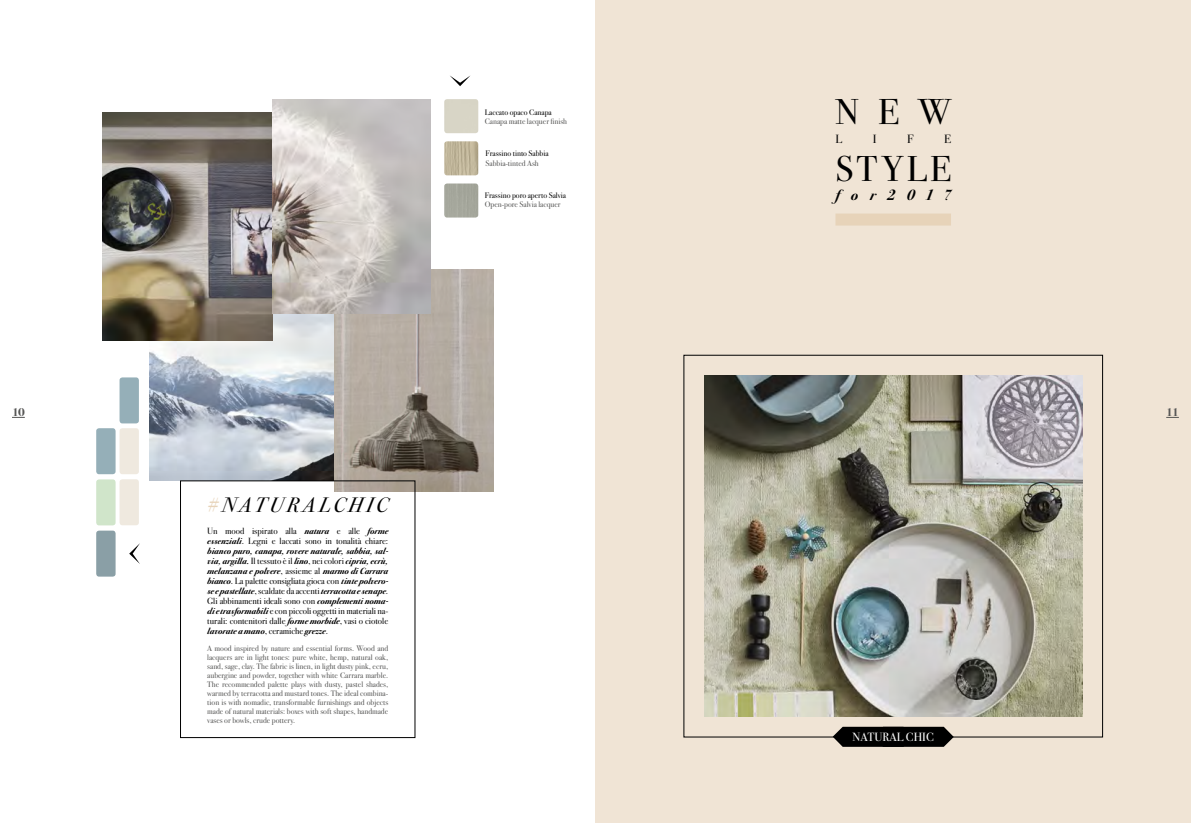
<style>
.page{position:relative;width:1191px;height:823px;background:#fff}
.page>*{position:absolute;margin:0;border:0;box-sizing:border-box;transform-origin:0 0}
.t1{font:36px "Bodoni Sev ITC";letter-spacing:.105em;color:#000}
.t2{font:italic 21px "Bodoni Sev ITC";letter-spacing:.155em;color:#000}
.t3{font:italic 700 15px "Bodoni Sev ITC";letter-spacing:.765em;color:#000}
.t4{font:12px "Bodoni Sev ITC";color:#fff}
.t5{font:12px "Bodoni Sev ITC";color:#000}
.t6{font:700 12px "Bodoni Sev ITC";color:#575756}
.t7{font:9px/10px "Bodoni Sev ITC";color:#000;text-align:justify}
.t8{font:8px/9px "Bodoni Sev ITC";color:#575756;text-align:justify}
.t9{font:8px "Bodoni Sev ITC";color:#000}
.s1{color:#e7d3b9}
.s2{font-weight:700;font-style:italic}
</style>
<div class="page">
<div style="left:595px;top:0;width:596px;height:822px;background:#f0e4d5"></div>
<img style="left:704px;top:375px;width:378px;height:341px">
<img style="left:149px;top:313px;width:185px;height:167px">
<svg style="left:832px;top:726px;width:121px;height:20px;background:#1b1918"></svg>
<img style="left:334px;top:269px;width:159px;height:222px">
<img style="left:102px;top:112px;width:170px;height:228px">
<div style="left:835px;top:213px;width:116px;height:12px;background:#e7d3b9"></div>
<div style="left:180px;top:480px;width:235px;height:257px;border:1px solid #000"></div>
<div style="left:96px;top:479px;width:20px;height:46px;background:#d0e5ca;border-radius:3px"></div>
<div style="left:120px;top:479px;width:19px;height:46px;background:#efe9df;border-radius:3px"></div>
<div style="left:120px;top:428px;width:19px;height:46px;background:#efe9df;border-radius:3px"></div>
<div style="left:96px;top:428px;width:20px;height:46px;background:#95afb8;border-radius:3px"></div>
<div style="left:120px;top:377px;width:19px;height:46px;background:#95afb8;border-radius:3px"></div>
<div style="left:96px;top:530px;width:20px;height:46px;background:#8a9fa6;border-radius:3px"></div>
<img style="left:444px;top:99px;width:34px;height:34px">
<img style="left:444px;top:141px;width:34px;height:34px">
<img style="left:444px;top:183px;width:34px;height:34px">
<svg style="left:450px;top:75px;width:20px;height:11px"></svg>
<svg style="left:129px;top:543px;width:11px;height:20px"></svg>
<img style="left:272px;top:99px;width:159px;height:214px">
<svg style="left:12px;top:417px;width:13px;height:1px"></svg>
<svg style="left:1166px;top:417px;width:12px;height:1px"></svg>
<p class="t9" style="left:485px;top:107px;width:69px">Laccato opaco Canapa</p>
<p class="t8" style="left:485px;top:116px;width:84px">Canapa matte lacquer finish</p>
<p class="t9" style="left:485px;top:149px;width:65px">Frassino tinto Sabbia</p>
<p class="t8" style="left:485px;top:158px;width:55px">Sabbia-tinted Ash</p>
<p class="t9" style="left:485px;top:190px;width:83px">Frassino poro aperto Salvia</p>
<p class="t8" style="left:485px;top:199px;width:77px">Open-pore Salvia lacquer</p>
<h1 class="t1" style="left:835px;top:90px;width:117px">NEW</h1>
<h3 class="t5" style="left:835px;top:132px;width:8px">L</h3>
<h3 class="t5" style="left:872px;top:132px;width:5px">I</h3>
<h3 class="t5" style="left:907px;top:132px;width:8px">F</h3>
<h3 class="t5" style="left:944px;top:132px;width:8px">E</h3>
<h1 class="t1" style="left:835px;top:147px;width:117px">STYLE</h1>
<h3 class="t3" style="left:835px;top:185px;width:117px">for2017</h3>
<h3 class="t6" style="left:12px;top:404px;width:14px">10</h3>
<h3 class="t6" style="left:1166px;top:404px;width:14px">11</h3>
<h2 class="t2" style="left:207px;top:491px;width:182px"><span class="s1">#</span>NATURALCHIC</h2>
<p class="t7" style="left:207px;top:525px;width:182px">Un mood ispirato alla <span class="s2">natura</span> e alle <span class="s2">forme essenziali</span>. Legni e laccati sono in tonalità chiare: <span class="s2">bianco puro, canapa, rovere naturale, sabbia, sal&shy;via, argilla.</span> Il tessuto è il <span class="s2">lino</span>, nei colori <span class="s2">cipria, ecrù, melanzana e polvere</span>, assieme al <span class="s2">marmo di Carrara bianco</span>. La palette consigliata gioca con <span class="s2">tinte polvero&shy;se e pastellate</span>, scaldate da accenti <span class="s2">terracotta e senape</span>.<br>Gli abbinamenti ideali sono con <span class="s2">complementi noma&shy;di e trasformabili</span> e con piccoli oggetti in materiali na&shy;turali: contenitori dalle <span class="s2">forme morbide</span>, vasi o ciotole <span class="s2">lavorate a mano</span>, ceramiche <span class="s2">grezze</span>.</p>
<p class="t8" style="left:207px;top:643px;width:182px">A mood inspired by nature and essential forms. Wood and lacquers are in light tones: pure white, hemp, natural oak, sand, sage, clay. The fabric is linen, in light dusty pink, ecru, aubergine and powder, together with white Carrara marble.<br>The recommended palette plays with dusty, pastel shades, warmed by terracotta and mustard tones. The ideal combina&shy;tion is with nomadic, transformable furnishings and objects made of natural materials: boxes with soft shapes, handmade vases or bowls, crude pottery.</p>
<h3 class="t4" style="left:852px;top:729px;width:83px">NATURAL CHIC</h3>
</div>
